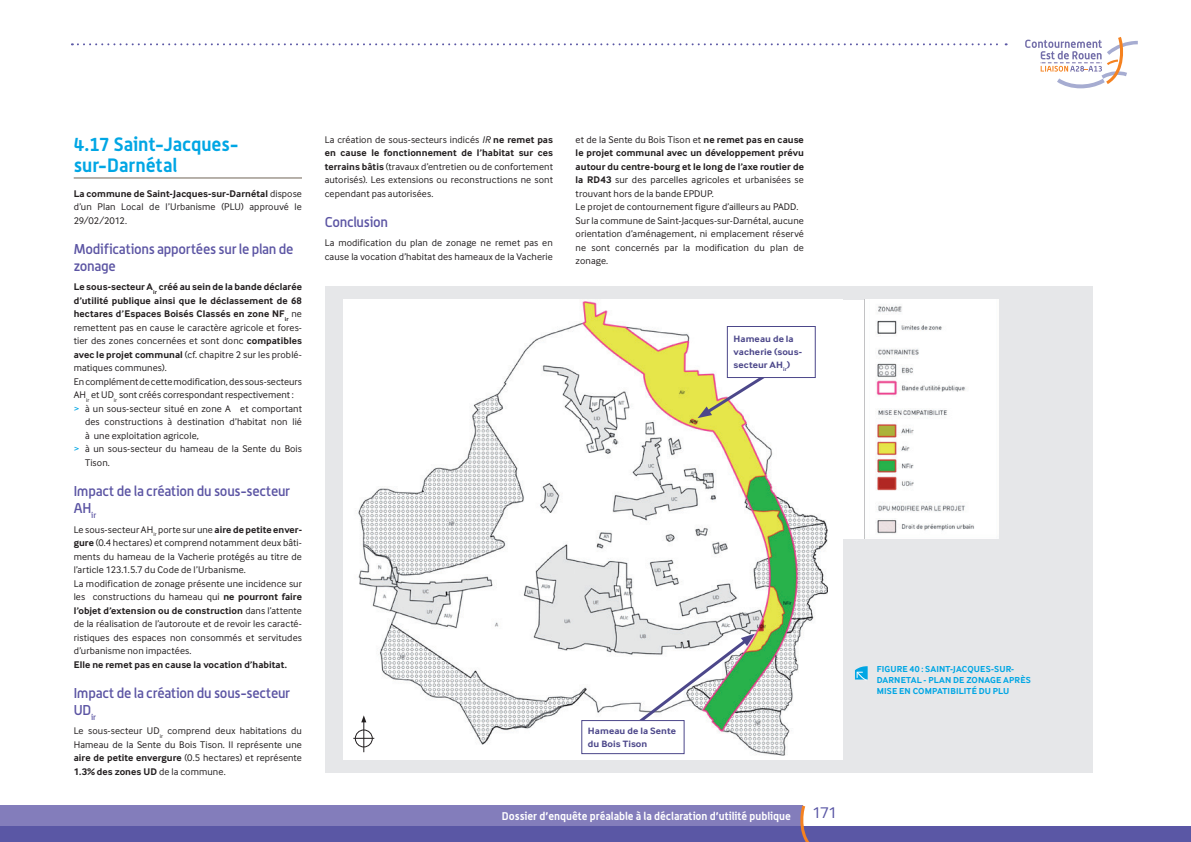
<style>
.page{position:relative;width:1191px;height:842px;background:#fff}
.page>*{position:absolute;margin:0;border:0;box-sizing:border-box;transform-origin:0 0}
.t1{font:700 19px/21px "Alwyn OT";letter-spacing:.005em;color:#00a6e4}
.t2{font:16.2px "Inter Face";color:#5a57a5}
.t3{font:500 14px/17px "Alwyn OT";letter-spacing:-.02em;color:#5b54a3}
.t4{font:700 11px "Alwyn OT";color:#fff}
.t5{font:10px/13.5px "Inter Face";letter-spacing:.01em;color:#231f20;text-align:justify}
.t6{font:700 10px "Inter Face";letter-spacing:.005em;color:#231f20}
.t7{font:700 9.5px/12.8px "Inter Face";letter-spacing:.01em;color:#4c478a;scale:1.05 1}
.t8{font:700 9px/11px "Inter Face";letter-spacing:.015em;color:#00a6e4}
.s1{font-weight:700}
.s2{font-weight:400}
.s3{color:#00a6e4}
.s4{font-style:italic}
</style>
<div class="page">
<div style="left:0;top:805px;width:802px;height:25px;background:#837dbb"></div>
<div style="left:0;top:826px;width:1191px;height:16px;background:#5a57a5"></div>
<svg style="left:800px;top:805px;width:9px;height:37px"></svg>
<svg style="left:72px;top:43px;width:934px;height:2px"></svg>
<svg style="left:1025px;top:37px;width:112px;height:51px"></svg>
<hr style="left:74px;top:177px;width:228px;height:1px;background:#716557">
<div style="left:325px;top:286px;width:767px;height:486px;background:#e6e7e9"></div>
<svg style="left:855px;top:666px;width:13px;height:14px"></svg>
<div style="left:343px;top:300px;width:499px;height:460px;background:#fff"></div>
<img style="left:353px;top:301px;width:475px;height:454px">
<div style="left:839px;top:300px;width:159px;height:239px;background:#fff"></div>
<img style="left:875px;top:304px;width:99px;height:230px">
<svg style="left:697px;top:365px;width:82px;height:53px"></svg>
<svg style="left:634px;top:634px;width:121px;height:93px"></svg>
<div style="left:727px;top:326px;width:88px;height:51px;background:#fff"></div>
<div style="left:727px;top:326px;width:88px;height:52px;border:1px solid #4c478a"></div>
<div style="left:582px;top:720px;width:102px;height:34px;background:#fff"></div>
<div style="left:581px;top:720px;width:103px;height:34px;border:1px solid #4c478a"></div>
<div style="left:355px;top:730px;width:17px;height:17px;border:1px solid #231f20;border-radius:50%"></div>
<hr style="left:363px;top:721px;width:1px;height:31px;background:#231f20">
<svg style="left:361px;top:715px;width:5px;height:7px"></svg>
<svg style="left:353px;top:738px;width:21px;height:1px"></svg>
<h1 class="t1" style="left:74px;top:133px;width:167px">4.17 Saint-Jacques&shy;sur-Darnétal</h1>
<p class="t5" style="left:74px;top:186px;width:230px"><span class="s1">La commune de Saint-Jacques-sur-Darnétal</span> dispose d’un Plan Local de l’Urbanisme (PLU) approuvé le 29/02/2012.</p>
<h3 class="t3" style="left:74px;top:240px;width:221px">Modifications apportées sur le plan de zonage</h3>
<p class="t6" style="left:74px;top:281px;width:230px">Le sous-secteur A<sub>ir</sub> créé au sein de la bande déclarée</p>
<p class="t6" style="left:74px;top:295px;width:230px">d’utilité publique ainsi que le déclassement de 68</p>
<p class="t6" style="left:74px;top:308px;width:230px">hectares d’Espaces Boisés Classés en zone NF<sub>ir</sub> <span class="s2">ne</span></p>
<p class="t5" style="left:74px;top:321px;width:230px">remettent pas en cause le caractère agricole et fores-</p>
<p class="t5" style="left:74px;top:334px;width:230px">tier des zones concernées et sont donc <span class="s1">compatibles</span></p>
<p class="t5" style="left:74px;top:348px;width:230px"><span class="s1">avec le projet communal</span> (cf. chapitre 2 sur les problé-</p>
<p class="t5" style="left:74px;top:361px;width:94px">matiques communes).</p>
<p class="t5" style="left:74px;top:375px;width:230px">En complément de cette modification, des sous-secteurs</p>
<p class="t5" style="left:74px;top:388px;width:222px">AH<sub>ir</sub> et UD<sub>ir</sub> sont créés correspondant respectivement :</p>
<p class="t5" style="left:74px;top:402px;width:230px"><span class="s3">&gt;</span> à un sous-secteur situé en zone A et comportant</p>
<p class="t5" style="left:85px;top:415px;width:218px">des constructions à destination d’habitat non lié</p>
<p class="t5" style="left:85px;top:429px;width:115px">à une exploitation agricole,</p>
<p class="t5" style="left:74px;top:442px;width:230px"><span class="s3">&gt;</span> à un sous-secteur du hameau de la Sente du Bois</p>
<p class="t5" style="left:85px;top:456px;width:26px">Tison.</p>
<h3 class="t3" style="left:74px;top:483px;width:218px">Impact de la création du sous-secteur<br>AH<sub>ir</sub></h3>
<p class="t5" style="left:74px;top:522px;width:230px;text-align:left">Le sous-secteur AH<sub>ir</sub> porte sur une <span class="s1">aire de petite enver&shy;gure</span> (0.4 hectares) et comprend notamment deux bâti&shy;ments du hameau de la Vacherie protégés au titre de l’article 123.1.5.7 du Code de l’Urbanisme.<br>La modification de zonage présente une incidence sur les constructions du hameau qui <span class="s1">ne pourront faire l’objet d’extension ou de construction</span> dans l’attente de la réalisation de l’autoroute et de revoir les caracté&shy;ristiques des espaces non consommés et servitudes d’urbanisme non impactées.</p>
<p class="t6" style="left:74px;top:658px;width:215px">Elle ne remet pas en cause la vocation d’habitat.</p>
<h3 class="t3" style="left:74px;top:684px;width:218px">Impact de la création du sous-secteur<br>UD<sub>ir</sub></h3>
<p class="t5" style="left:74px;top:724px;width:230px">Le sous-secteur UD<sub>ir</sub> comprend deux habitations du Hameau de la Sente du Bois Tison. I l représente une <span class="s1">aire de petite envergure</span> (0.5 hectares) et représente <span class="s1">1.3% des zones UD</span> de la commune.</p>
<p class="t5" style="left:325px;top:133px;width:230px">La création de sous-secteurs indicés <span class="s4">IR</span> <span class="s1">ne remet pas en cause le fonctionnement de l’habitat sur ces terrains bâtis</span> (travaux d’entretien ou de confortement autorisés). Les extensions ou reconstructions ne sont cependant pas autorisées.</p>
<h3 class="t3" style="left:325px;top:213px;width:65px">Conclusion</h3>
<p class="t5" style="left:325px;top:236px;width:230px">La modification du plan de zonage ne remet pas en cause la vocation d’habitat des hameaux de la Vacherie</p>
<p class="t5" style="left:575px;top:133px;width:230px;text-align:left">et de la Sente du Bois Tison et <span class="s1">ne remet pas en cause le projet communal avec un développement prévu autour du centre-bourg et le long de l’axe routier de la RD43</span> sur des parcelles agricoles et urbanisées se trouvant hors de la bande EPDUP.<br>Le projet de contournement figure d’ailleurs au PADD.<br>Sur la commune de Saint-Jacques-sur-Darnétal, aucune orientation d’aménagement, ni emplacement réservé ne sont concernés par la modification du plan de zonage.</p>
<p class="t7" style="left:733px;top:333px;width:67px">Hameau de la vacherie (sous&shy;secteur AH <sub>ir</sub>)</p>
<p class="t7" style="left:588px;top:724px;width:85px">Hameau de la Sente du Bois Tison</p>
<p class="t4" style="left:502px;top:809px;width:290px">Dossier d’enquête préalable à la déclaration d’utilité publique</p>
<h2 class="t2" style="left:812px;top:803px;width:26px">171</h2>
<p class="t8" style="left:876px;top:664px;width:156px">FIGURE 40 : SAINT-JACQUES-SUR-<br>DARNETAL - PLAN DE ZONAGE APRÈS<br>MISE EN COMPATIBILITÉ DU PLU</p>
</div>
